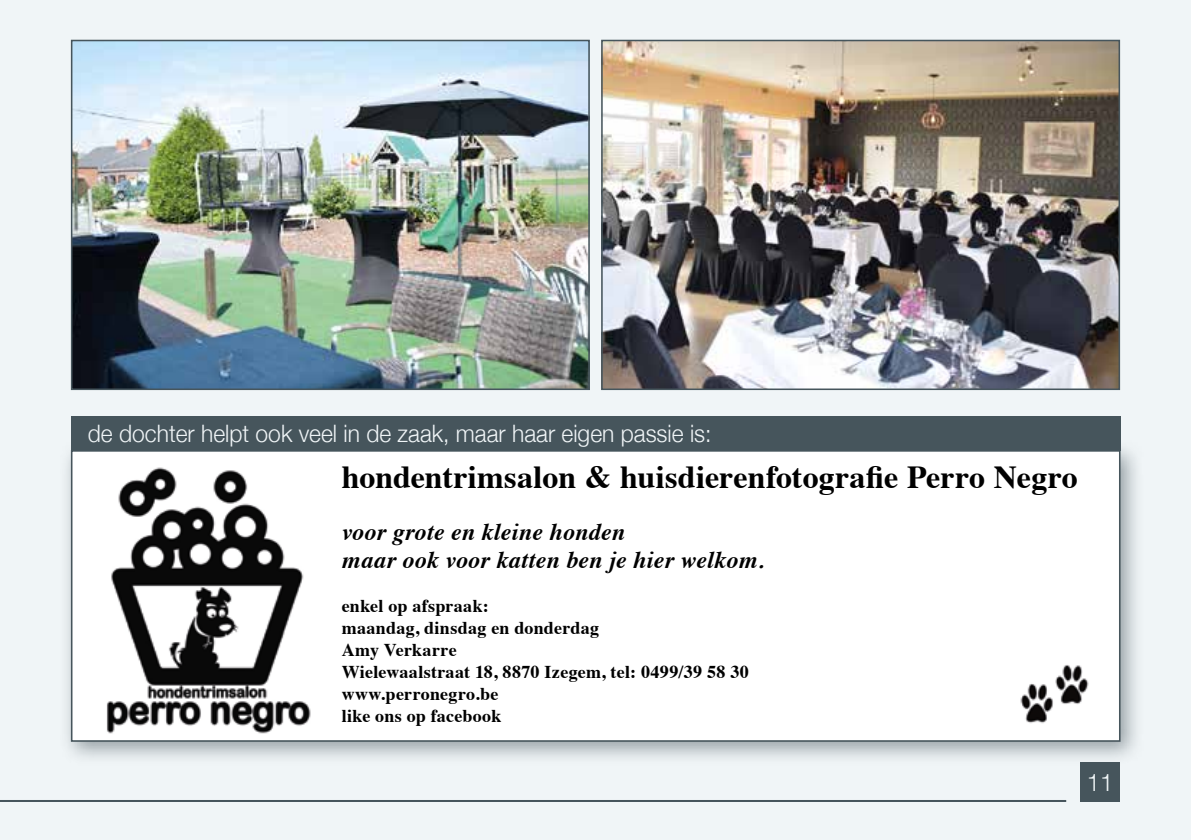
<style>
.page{position:relative;width:1191px;height:840px;background:#fff}
.page>*{position:absolute;margin:0;border:0;box-sizing:border-box;transform-origin:0 0}
.t1{font:700 32px "Times";color:#000}
.t2{font:italic 700 24px/28px "Times";letter-spacing:.01em;color:#000}
.t3{font:300 24px "Helvetica Neue";color:#f0f5f7;scale:.95 1}
.t4{font:300 24px "Helvetica Neue";color:#f0f5f7}
.t5{font:700 18px/22px "Times";letter-spacing:.015em;color:#000}
</style>
<div class="page">
<div style="left:0;top:0;width:1191px;height:839px;background:#f0f5f7"></div>
<div style="left:1080px;top:761px;width:40px;height:40px;background:#46555c"></div>
<hr style="left:0;top:799px;width:1066px;height:2px;background:#46555c">
<img style="left:604px;top:43px;width:513px;height:344px">
<div style="left:601px;top:40px;width:519px;height:350px;border:2px solid #46555c"></div>
<img style="left:74px;top:43px;width:513px;height:344px">
<div style="left:71px;top:40px;width:519px;height:350px;border:2px solid #46555c"></div>
<div style="left:59px;top:438px;width:1085px;height:327px;background:#46555c;opacity:.53"></div>
<div style="left:71px;top:450px;width:1049px;height:291px;background:#fff;border:2px solid #46555c"></div>
<img style="left:106px;top:467px;width:205px;height:267px">
<img style="left:1020px;top:664px;width:69px;height:59px">
<div style="left:71px;top:416px;width:1049px;height:34px;background:#46555c"></div>
<h2 class="t3" style="left:88px;top:413px;width:658px">de dochter helpt ook veel in de zaak, maar haar eigen passie is:</h2>
<h1 class="t1" style="left:342px;top:446px;width:737px">hondentrimsalon &amp; huisdierenfotografie Perro Negro</h1>
<h2 class="t2" style="left:342px;top:515px;width:424px">voor grote en kleine honden<br>maar ook voor katten ben je hier welkom.</h2>
<p class="t5" style="left:342px;top:592px;width:409px">enkel op afspraak:<br>maandag, dinsdag en donderdag<br>Amy Verkarre<br>Wielewaalstraat 18, 8870 Izegem, tel: 0499/39 58 30 www.perronegro.be<br>like ons op facebook</p>
<h2 class="t4" style="left:1086px;top:762px;width:28px">11</h2>
</div>
